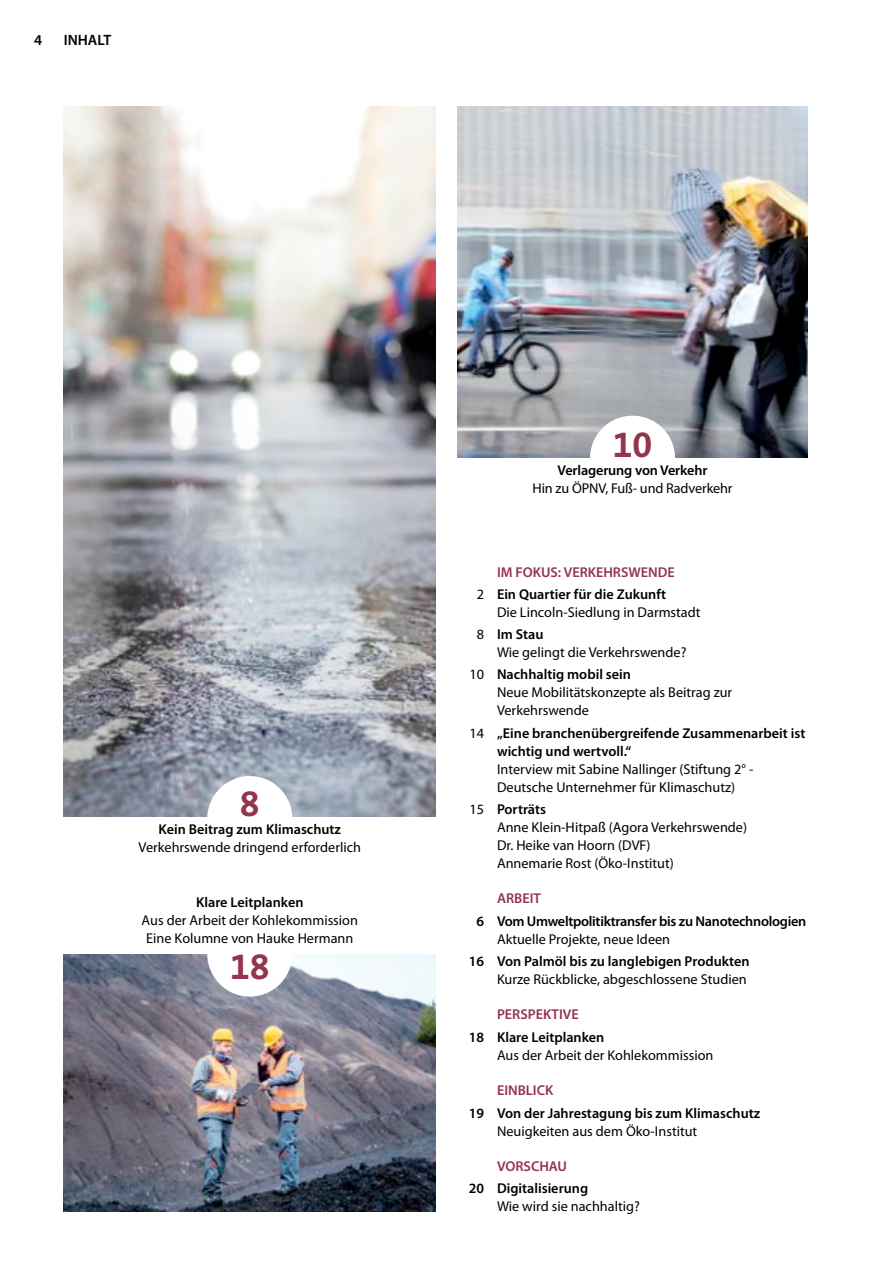
<style>
.page{position:relative;width:893px;height:1263px;background:#fff}
.page>*{position:absolute;margin:0;border:0;box-sizing:border-box;transform-origin:0 0}
.t1{font:36px "The Serif Bold Expert";color:#94344d}
.t2{font:600 15px "Myriad Pro";color:#000}
.t3{font:14.25px/18px "Myriad Pro";color:#000}
.t4{font:600 14.25px/22.2px "Myriad Pro";color:#000;text-align:center}
.t5{font:600 14.25px "Myriad Pro";letter-spacing:-.02em;color:#000}
.t6{font:600 14.25px "Myriad Pro";color:#94344d}
.s1{color:#94344d}
.s2{font-weight:400}
.s3{font-weight:600}
</style>
<div class="page">
<img style="left:64px;top:954px;width:372px;height:258px">
<img style="left:64px;top:106px;width:372px;height:710px">
<img style="left:457px;top:106px;width:351px;height:351px">
<div style="left:590px;top:416px;width:85px;height:85px;background:#fff;border-radius:50%"></div>
<div style="left:207px;top:911px;width:85px;height:85px;background:#fff;border-radius:50%"></div>
<div style="left:207px;top:776px;width:85px;height:85px;background:#fff;border-radius:50%"></div>
<p class="t2" style="left:34px;top:31px;width:10px">4</p>
<p class="t2" style="left:64px;top:31px;width:49px">INHALT</p>
<h1 class="t1" style="left:240px;top:774px;width:21px">8</h1>
<p class="t4" style="left:159px;top:818px;width:184px">Kein Beitrag zum Klimaschutz</p>
<p class="t3" style="left:139px;top:838px;width:224px">Verkehrswende dringend erforderlich</p>
<p class="t4" style="left:196px;top:891px;width:109px">Klare Leitplanken</p>
<p class="t3" style="left:142px;top:911px;width:218px;text-align:center">Aus der Arbeit der Kohlekommission<br>Eine Kolumne von Hauke Hermann</p>
<h1 class="t1" style="left:230px;top:937px;width:41px">18</h1>
<h1 class="t1" style="left:613px;top:415px;width:41px">10</h1>
<p class="t4" style="left:557px;top:459px;width:152px">Verlagerung von Verkehr</p>
<p class="t3" style="left:532px;top:479px;width:202px">Hin zu ÖPNV, Fuß- und Radverkehr</p>
<p class="t4" style="left:477px;top:560px;width:191px"><span class="s1">IM FOKUS: VERKEHRSWENDE<br></span><span class="s2">2</span> Ein Quartier für die Zukunft</p>
<p class="t3" style="left:477px;top:601px;width:225px;line-height:22.2px;text-indent:20px">Die Lincoln-Siedlung in Darmstadt<br>8 <span class="s3">Im Stau</span></p>
<p class="t3" style="left:470px;top:641px;width:218px;line-height:22.2px;text-indent:27px">Wie gelingt die Verkehrswende?<br>10 <span class="s3">Nachhaltig mobil sein</span></p>
<p class="t3" style="left:497px;top:683px;width:237px">Neue Mobilitätskonzepte als Beitrag zur<br>Verkehrswende</p>
<p class="t4" style="left:497px;top:723px;width:310px;line-height:18px;text-align:left;text-indent:-27px"><span class="s2">14</span> „Eine branchenübergreifende Zusammenarbeit ist wichtig und wertvoll.“</p>
<p class="t3" style="left:497px;top:760px;width:258px">Interview mit Sabine Nallinger (Stiftung 2° -<br>Deutsche Unternehmer für Klimaschutz)</p>
<p class="t3" style="left:497px;top:800px;width:252px;text-indent:-27px">15 <span class="s3">Porträts<br></span>Anne Klein-Hitpaß (Agora Verkehrswende)<br>Dr. Heike van Hoorn (DVF)<br>Annemarie Rost (Öko-Institut)</p>
<p class="t6" style="left:497px;top:889px;width:45px">ARBEIT</p>
<p class="t5" style="left:477px;top:912px;width:331px">6 Vom Umweltpolitiktransfer bis zu Nanotechnologien</p>
<p class="t3" style="left:497px;top:930px;width:175px">Aktuelle Projekte, neue Ideen</p>
<p class="t4" style="left:469px;top:950px;width:282px">16 Von Palmöl bis zu langlebigen Produkten</p>
<p class="t3" style="left:497px;top:970px;width:251px">Kurze Rückblicke, abgeschlossene Studien</p>
<p class="t6" style="left:497px;top:1006px;width:82px">PERSPEKTIVE</p>
<p class="t4" style="left:469px;top:1025px;width:137px">18 Klare Leitplanken</p>
<p class="t3" style="left:497px;top:1046px;width:218px">Aus der Arbeit der Kohlekommission</p>
<p class="t6" style="left:497px;top:1081px;width:58px">EINBLICK</p>
<p class="t4" style="left:469px;top:1101px;width:293px">19 Von der Jahrestagung bis zum Klimaschutz</p>
<p class="t3" style="left:497px;top:1121px;width:202px">Neuigkeiten aus dem Öko-Institut</p>
<p class="t6" style="left:497px;top:1157px;width:72px">VORSCHAU</p>
<p class="t4" style="left:469px;top:1177px;width:121px">20 Digitalisierung</p>
<p class="t3" style="left:497px;top:1197px;width:144px">Wie wird sie nachhaltig?</p>
</div>
